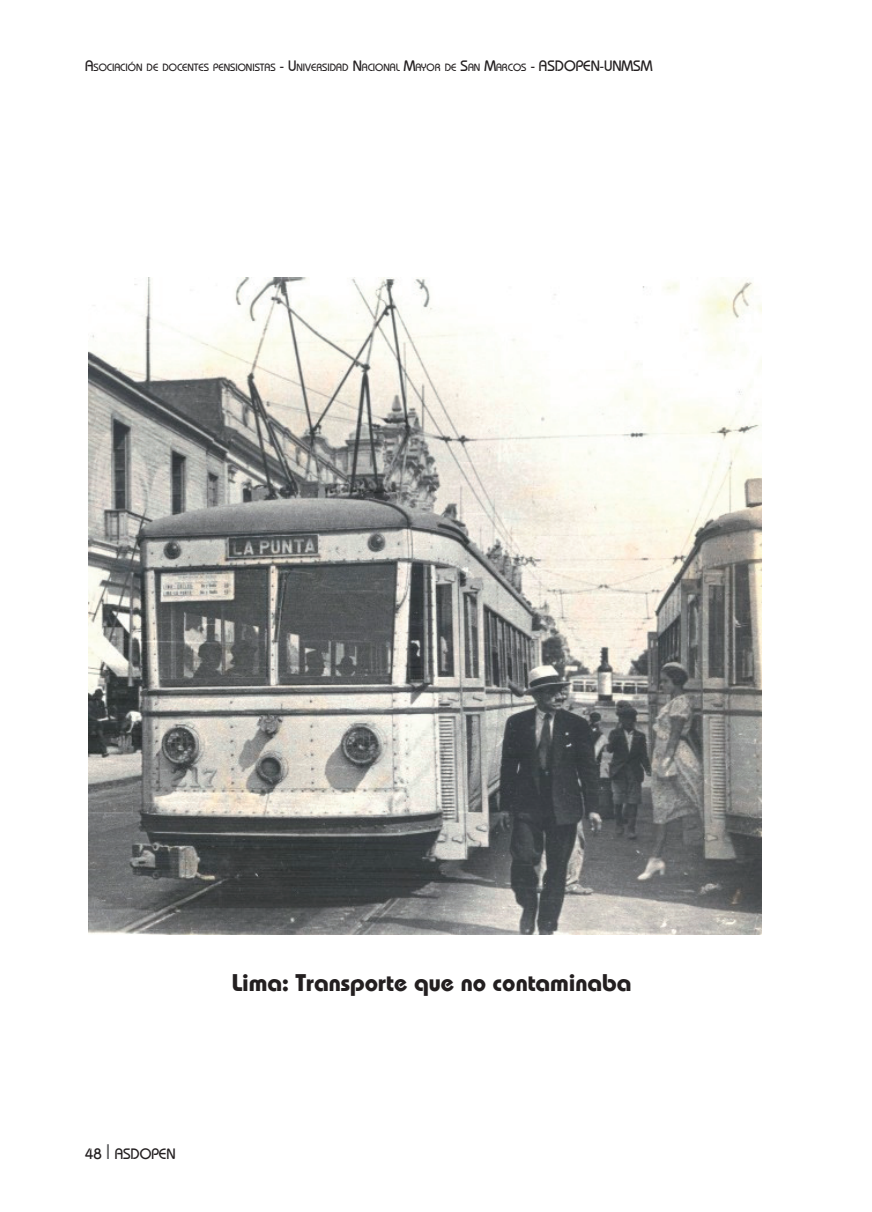
<style>
.page{position:relative;width:872px;height:1212px;background:#fff}
.page>*{position:absolute;margin:0;border:0;box-sizing:border-box;transform-origin:0 0}
.t1{font:700 24px "Bahamas";color:#231f20}
.t2{font:15px "Bahamas Plain";color:#231f20}
.t3{font:15px "Bahamas Plain";color:#231f20}
.t4{font:10.5px "Bahamas Plain";color:#231f20}
.s1{font-size:15px}
.s2{font-size:21px;color:#57585a}
</style>
<div class="page">
<img style="left:89px;top:278px;width:673px;height:656px">
<p class="t4" style="left:85px;top:61px;width:472px"><span class="s1">A</span>SOCIACIÓN DE DOCENTES PENSIONISTAS <span class="s1">- U</span>NIVERSIDAD <span class="s1">N</span>ACIONAL <span class="s1">M</span>AYOR DE <span class="s1">S</span>AN <span class="s1">M</span>ARCOS <span class="s1">- ASDOPEN</span></p>
<h2 class="t3" style="left:600px;top:57px;width:54px">-UNMSM</h2>
<h1 class="t1" style="left:232px;top:967px;width:401px">Lima: Transporte que no contaminaba</h1>
<h2 class="t2" style="left:85px;top:1145px;width:92px">48 <span class="s2">|</span> ASDOPEN</h2>
</div>
